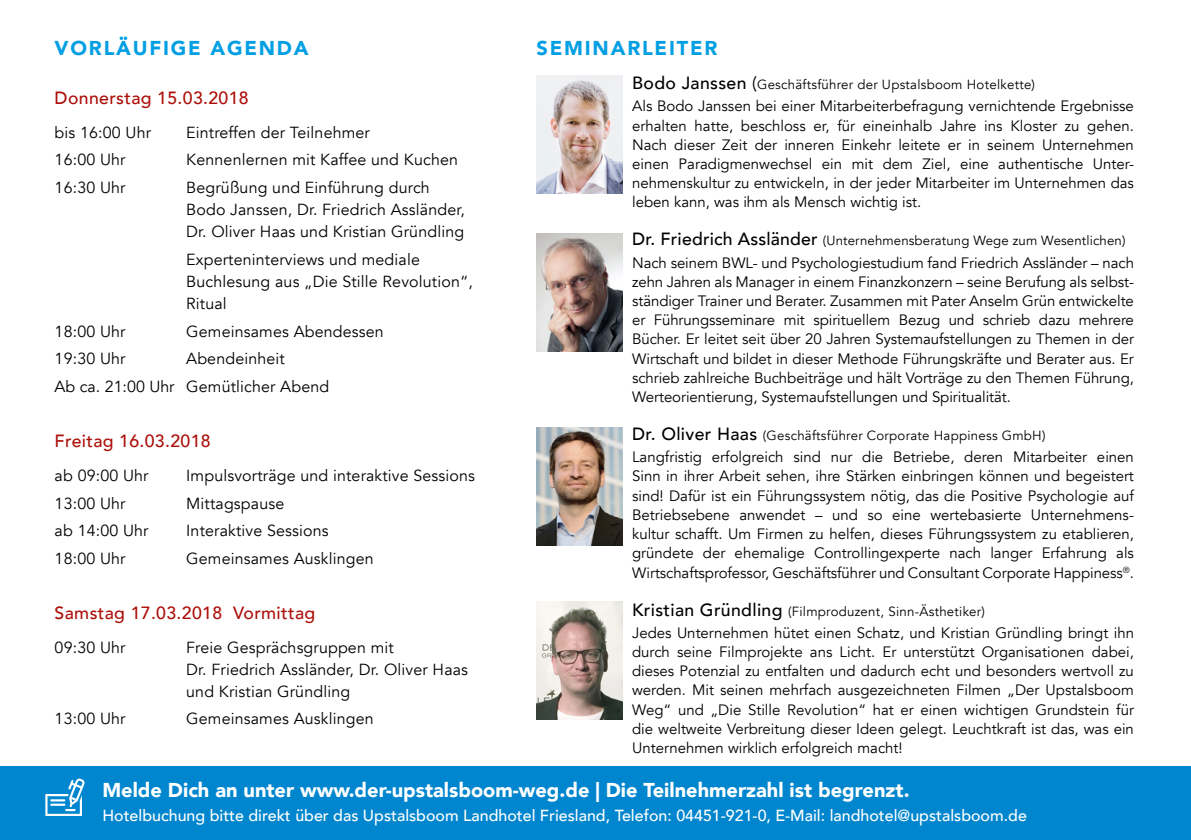
<style>
.page{position:relative;width:1191px;height:840px;background:#fff}
.page>*{position:absolute;margin:0;border:0;box-sizing:border-box;transform-origin:0 0}
.t1{font:900 20px "Avenir";color:#fff}
.t2{font:900 20px "Avenir";letter-spacing:.09em;color:#009fe3}
.t3{font:500 17.6px "Avenir";letter-spacing:.02em;color:#ac0f09}
.t4{font:16px/22px "Avenir";letter-spacing:.01em;color:#000}
.t5{font:500 16px "Avenir";color:#fff}
.t6{font:15px/19.2px "Avenir";letter-spacing:-.005em;color:#000;text-align:justify}
.t7{font:13.2px "Avenir";letter-spacing:.02em;color:#000}
.s1{font-weight:500;font-size:17.6px}
.s2{font-size:17.6px}
</style>
<div class="page">
<img style="left:536px;top:76px;width:86px;height:117px">
<img style="left:536px;top:233px;width:86px;height:118px">
<img style="left:536px;top:601px;width:86px;height:118px">
<div style="left:0;top:766px;width:1191px;height:73px;background:#0086ce"></div>
<svg style="left:45px;top:778px;width:40px;height:37px"></svg>
<img style="left:536px;top:427px;width:86px;height:117px">
<h1 class="t2" style="left:55px;top:30px;width:256px">VORLÄUFIGE AGENDA</h1>
<p class="t3" style="left:55px;top:83px;width:196px">Donnerstag 15.03.2018</p>
<p class="t4" style="left:55px;top:121px;width:98px">bis 16:00 Uhr</p>
<p class="t4" style="left:186px;top:121px;width:185px">Eintreffen der Teilnehmer</p>
<p class="t4" style="left:55px;top:149px;width:72px">16:00 Uhr</p>
<p class="t4" style="left:186px;top:149px;width:273px">Kennenlernen mit Kaffee und Kuchen</p>
<p class="t4" style="left:55px;top:177px;width:72px">16:30 Uhr</p>
<p class="t4" style="left:186px;top:177px;width:280px">Begrüßung und Einführung durch<br>Bodo Janssen, Dr. Friedrich Assländer,<br>Dr. Oliver Haas und Kristian Gründling</p>
<p class="t4" style="left:186px;top:248px;width:288px">Experteninterviews und mediale<br>Buchlesung aus „Die Stille Revolution“,<br>Ritual</p>
<p class="t4" style="left:55px;top:320px;width:72px">18:00 Uhr</p>
<p class="t4" style="left:186px;top:320px;width:199px">Gemeinsames Abendessen</p>
<p class="t4" style="left:55px;top:348px;width:72px">19:30 Uhr</p>
<h1 class="t2" style="left:536px;top:30px;width:182px">SEMINARLEITER</h1>
<p class="t7" style="left:632px;top:77px;width:404px"><span class="s1">Bodo Janssen</span> <span class="s2">(</span>Geschäftsführer der Upstalsboom Hotelkette)</p>
<p class="t6" style="left:632px;top:97px;width:503px">Als Bodo Janssen bei einer Mitarbeiterbefragung vernichtende Ergebnisse erhalten hatte, beschloss er, für eineinhalb Jahre ins Kloster zu gehen.<br>Nach dieser Zeit der inneren Einkehr leitete er in seinem Unternehmen einen Paradigmenwechsel ein mit dem Ziel, eine authentische Unter&shy;nehmenskultur zu entwickeln, in der jeder Mitarbeiter im Unternehmen das leben kann, was ihm als Mensch wichtig ist.</p>
<p class="t7" style="left:632px;top:233px;width:495px"><span class="s1">Dr. Friedrich Assländer</span> (Unternehmensberatung Wege zum Wesentlichen)</p>
<p class="t6" style="left:632px;top:253px;width:503px">Nach seinem BWL- und Psychologiestudium fand Friedrich Assländer – nach zehn Jahren als Manager in einem Finanzkonzern – seine Berufung als selbst&shy;ständiger Trainer und Berater. Zusammen mit Pater Anselm Grün entwickelte er Führungsseminare mit spirituellem Bezug und schrieb dazu mehrere Bücher. Er leitet seit über 20 Jahren Systemaufstellungen zu Themen in der Wirtschaft und bildet in dieser Methode Führungskräfte und Berater aus. Er schrieb zahlreiche Buchbeiträge und hält Vorträge zu den Themen Führung, Werteorientierung, Systemaufstellungen und Spiritualität.</p>
<p class="t7" style="left:632px;top:427px;width:415px"><span class="s1">Dr. Oliver Haas</span> (Geschäftsführer Corporate Happiness GmbH)</p>
<p class="t6" style="left:632px;top:447px;width:503px">Langfristig erfolgreich sind nur die Betriebe, deren Mitarbeiter einen Sinn in ihrer Arbeit sehen, ihre Stärken einbringen können und begeistert sind! Dafür ist ein Führungssystem nötig, das die Positive Psychologie auf Betriebsebene anwendet – und so eine wertebasierte Unternehmens&shy;kultur schafft. Um Firmen zu helfen, dieses Führungssystem zu etablieren, gründete der ehemalige Controllingexperte nach langer Erfahrung als Wirtschaftsprofessor, Geschäftsführer und Consultant Corporate Happiness<sup>®</sup>.</p>
<p class="t7" style="left:632px;top:602px;width:354px"><span class="s1">Kristian Gründling</span> (Filmproduzent, Sinn-Ästhetiker)</p>
<p class="t6" style="left:632px;top:622px;width:503px">Jedes Unternehmen hütet einen Schatz, und Kristian Gründling bringt ihn durch seine Filmprojekte ans Licht. Er unterstützt Organisationen dabei, dieses Potenzial zu entfalten und dadurch echt und besonders wertvoll zu werden. Mit seinen mehrfach ausgezeichneten Filmen „Der Upstalsboom Weg“ und „Die Stille Revolution“ hat er einen wichtigen Grundstein für die weltweite Verbreitung dieser Ideen gelegt. Leuchtkraft ist das, was ein Unternehmen wirklich erfolgreich macht!</p>
<h1 class="t1" style="left:102px;top:772px;width:808px">Melde Dich an unter www.der-upstalsboom-weg.de | Die Teilnehmerzahl ist begrenzt.</h1>
<p class="t5" style="left:102px;top:800px;width:926px">Hotelbuchung bitte direkt über das Upstalsboom Landhotel Friesland, Telefon: 04451-921-0, E-Mail: landhotel@upstalsboom.de</p>
<p class="t4" style="left:55px;top:345px;width:276px;line-height:27.6px;text-indent:132px">Abendeinheit<br>Ab ca. 21:00 Uhr Gemütlicher Abend</p>
<p class="t3" style="left:55px;top:426px;width:158px">Freitag 16.03.2018</p>
<p class="t4" style="left:55px;top:464px;width:95px">ab 09:00 Uhr</p>
<p class="t4" style="left:186px;top:464px;width:290px">Impulsvorträge und interaktive Sessions</p>
<p class="t4" style="left:55px;top:492px;width:72px">13:00 Uhr</p>
<p class="t4" style="left:186px;top:492px;width:100px">Mittagspause</p>
<p class="t4" style="left:55px;top:519px;width:95px">ab 14:00 Uhr</p>
<p class="t4" style="left:186px;top:519px;width:144px">Interaktive Sessions</p>
<p class="t4" style="left:55px;top:547px;width:72px">18:00 Uhr</p>
<p class="t4" style="left:186px;top:547px;width:189px">Gemeinsames Ausklingen</p>
<p class="t3" style="left:55px;top:597px;width:262px">Samstag 17.03.2018 Vormittag</p>
<p class="t4" style="left:55px;top:636px;width:72px">09:30 Uhr</p>
<p class="t4" style="left:186px;top:636px;width:283px">Freie Gesprächsgruppen mit<br>Dr. Friedrich Assländer, Dr. Oliver Haas und Kristian Gründling</p>
<p class="t4" style="left:55px;top:707px;width:72px">13:00 Uhr</p>
<p class="t4" style="left:186px;top:707px;width:189px">Gemeinsames Ausklingen</p>
</div>
